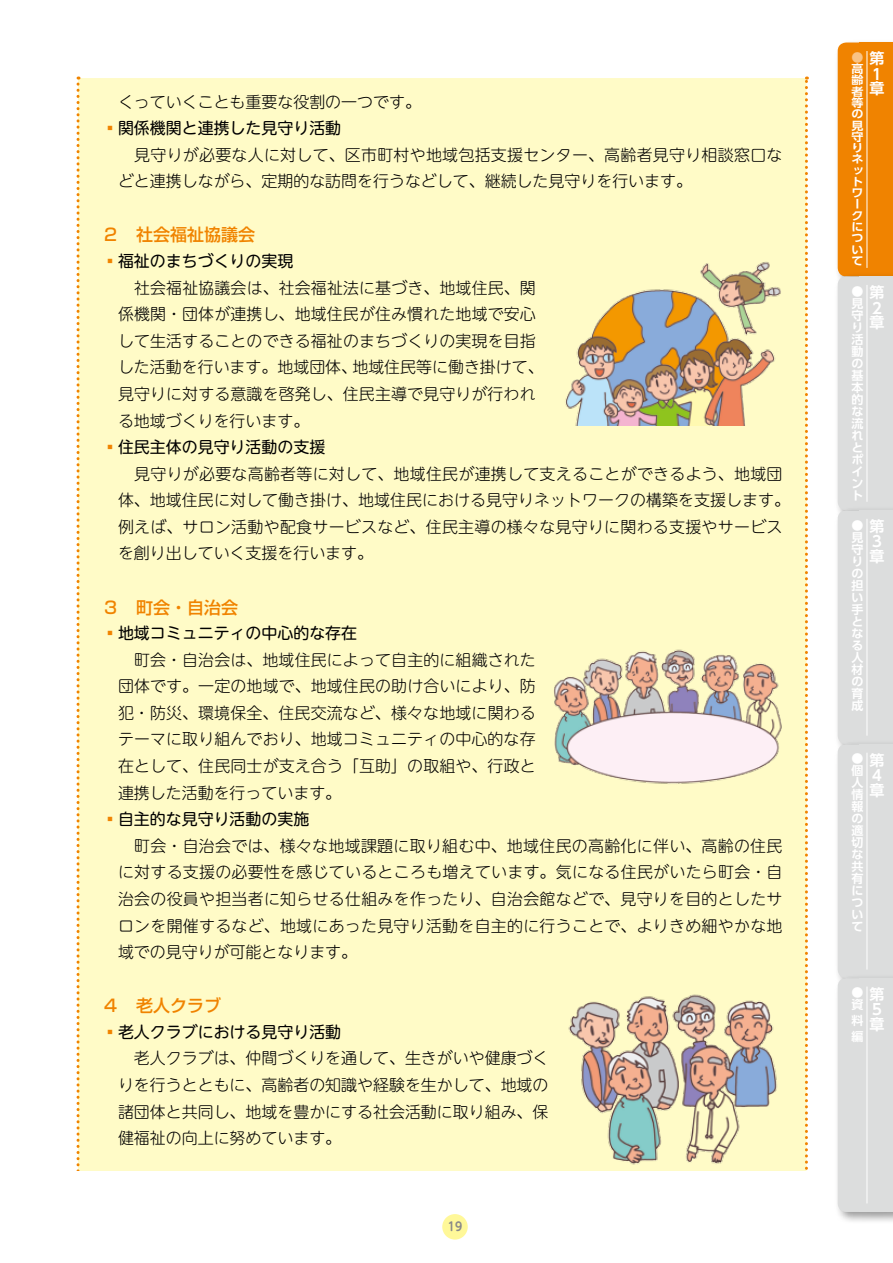
<style>
.page{position:relative;width:893px;height:1263px;background:#fff}
.page>*{position:absolute;margin:0;border:0;box-sizing:border-box;transform-origin:0 0}
.t1{font:500 16.95px "Shin Go Pr 6";color:#f08300}
.t2{font:300 15.9px/26.5px "UD Shin M Go Pro";letter-spacing:.01em;color:#000}
.t3{font:15.9px "UD Shin M Go Pro";color:#000}
.t4{font:700 15px "UD Shin Go Pro De";color:#fff}
.t5{font:700 12px/12px "UD Shin Go Pro De";color:#fff}
.t6{font:700 12px "UD Shin M Go Pro De";color:#898989;scale:.9 1}
.t7{font:700 12px "UD Shin Go Pro De";color:#f9c385}
.t8{font:700 11.25px/11.2px "UD Shin Go Pro De";color:#fff;scale:1.06 1}
.s1{font-weight:400;color:#f08300}
.s2{font-weight:400}
.s3{color:#f08300}
</style>
<div class="page">
<div style="left:76px;top:77px;width:733px;height:1094px;background:#fffbc7"></div>
<img style="left:554px;top:259px;width:228px;height:166px">
<img style="left:552px;top:615px;width:230px;height:175px">
<img style="left:549px;top:978px;width:233px;height:193px">
<div style="left:442px;top:1214px;width:26px;height:25px;background:#fff899;border-radius:50%"></div>
<div style="left:834px;top:39px;width:59px;height:250px;background:#000;opacity:.4"></div>
<div style="left:838px;top:43px;width:55px;height:233px;background:#f08300;border-radius:9px"></div>
<hr style="left:867px;top:51px;width:1px;height:217px;background:#fff">
<div style="left:834px;top:273px;width:59px;height:250px;background:#000;opacity:.4"></div>
<div style="left:838px;top:276px;width:55px;height:234px;background:#dcdddd;border-radius:9px"></div>
<hr style="left:867px;top:285px;width:1px;height:217px;background:#fff">
<div style="left:834px;top:506px;width:59px;height:251px;background:#000;opacity:.4"></div>
<div style="left:838px;top:510px;width:55px;height:234px;background:#dcdddd;border-radius:9px"></div>
<hr style="left:867px;top:519px;width:1px;height:217px;background:#fff">
<div style="left:834px;top:740px;width:59px;height:251px;background:#000;opacity:.4"></div>
<div style="left:838px;top:744px;width:55px;height:234px;background:#dcdddd;border-radius:9px"></div>
<hr style="left:867px;top:753px;width:1px;height:216px;background:#fff">
<div style="left:834px;top:974px;width:59px;height:251px;background:#000;opacity:.4"></div>
<div style="left:838px;top:978px;width:55px;height:234px;background:#dcdddd;border-radius:9px"></div>
<hr style="left:867px;top:986px;width:1px;height:217px;background:#fff">
<p class="t2" style="left:118px;top:87px;width:304px">くっていくことも重要な役割の一つです。</p>
<p class="t2" style="left:118px;top:114px;width:666px;text-indent:-16px"><span class="s1">▪</span><span class="s2">関係機関と連携した見守り活動<br></span>　見守りが必要な人に対して、区市町村や地域包括支援センター、高齢者見守り相談窓口などと連携しながら、定期的な訪問を行うなどして、継続した見守りを行います。</p>
<p class="t1" style="left:102px;top:221px;width:155px">２　社会福祉協議会</p>
<p class="t3" style="left:102px;top:248px;width:193px"><span class="s3">▪</span>福祉のまちづくりの実現</p>
<p class="t2" style="left:118px;top:273px;width:419px">　社会福祉協議会は、社会福祉法に基づき、地域住民、関</p>
<p class="t2" style="left:118px;top:300px;width:419px">係機関・団体が連携し、地域住民が住み慣れた地域で安心</p>
<p class="t2" style="left:118px;top:327px;width:419px">して生活することのできる福祉のまちづくりの実現を目指</p>
<p class="t2" style="left:352px;top:353px;width:193px">地域住民等に働き掛けて、</p>
<p class="t2" style="left:118px;top:353px;width:419px">した活動を行います。地域団体、<br>見守りに対する意識を啓発し、住民主導で見守りが行われる地域づくりを行います。</p>
<p class="t2" style="left:118px;top:433px;width:674px;text-indent:-16px"><span class="s1">▪</span><span class="s2">住民主体の見守り活動の支援<br></span>　見守りが必要な高齢者等に対して、地域住民が連携して支えることができるよう、地域団体、地域住民に対して働き掛け、地域住民における見守りネットワークの構築を支援します。例えば、サロン活動や配食サービスなど、住民主導の様々な見守りに関わる支援やサービスを創り出していく支援を行います。</p>
<p class="t1" style="left:102px;top:593px;width:138px">３　町会・自治会</p>
<p class="t2" style="left:118px;top:619px;width:419px;text-indent:-16px"><span class="s1">▪</span><span class="s2">地域コミュニティの中心的な存在<br></span>　町会・自治会は、地域住民によって自主的に組織された団体です。一定の地域で、地域住民の助け合いにより、防犯・防災、環境保全、住民交流など、様々な地域に関わるテーマに取り組んでおり、地域コミュニティの中心的な存在として、住民同士が支え合う「互助」の取組や、行政と連携した活動を行っています。</p>
<p class="t2" style="left:118px;top:805px;width:666px;text-indent:-16px"><span class="s1">▪</span><span class="s2">自主的な見守り活動の実施<br></span>　町会・自治会では、様々な地域課題に取り組む中、地域住民の高齢化に伴い、高齢の住民に対する支援の必要性を感じているところも増えています。気になる住民がいたら町会・自治会の役員や担当者に知らせる仕組みを作ったり、自治会館などで、見守りを目的としたサロンを開催するなど、地域にあった見守り活動を自主的に行うことで、よりきめ細やかな地域での見守りが可能となります。</p>
<p class="t1" style="left:102px;top:992px;width:121px">４　老人クラブ</p>
<p class="t2" style="left:118px;top:1018px;width:432px;text-indent:-16px"><span class="s1">▪</span><span class="s2">老人クラブにおける見守り活動<br></span>　老人クラブは、仲間づくりを通して、生きがいや健康づくりを行うとともに、高齢者の知識や経験を生かして、地域の諸団体と共同し、地域を豊かにする社会活動に取り組み、保健福祉の向上に努めています。</p>
<p class="t6" style="left:448px;top:1217px;width:17px">19</p>
<p class="t4" style="left:869px;top:46px;width:16px">第</p>
<p class="t7" style="left:851px;top:47px;width:13px">●</p>
<p class="t8" style="left:851px;top:63px;width:13px">高齢者等の見守りネットワークについて</p>
<p class="t4" style="left:869px;top:62px;width:10px">１</p>
<p class="t4" style="left:869px;top:76px;width:16px">章</p>
<p class="t4" style="left:869px;top:280px;width:16px">第</p>
<p class="t5" style="left:851px;top:285px;width:13px">●</p>
<p class="t5" style="left:851px;top:297px;width:13px">見守り活動の基本的な流れとポイント</p>
<p class="t4" style="left:869px;top:296px;width:13px">２</p>
<p class="t4" style="left:869px;top:310px;width:16px">章</p>
<p class="t4" style="left:869px;top:514px;width:16px">第</p>
<p class="t5" style="left:851px;top:519px;width:13px">●</p>
<p class="t5" style="left:851px;top:531px;width:13px">見守りの担い手となる人材の育成</p>
<p class="t4" style="left:869px;top:529px;width:13px">３</p>
<p class="t4" style="left:869px;top:544px;width:16px">章</p>
<p class="t4" style="left:869px;top:748px;width:16px">第</p>
<p class="t5" style="left:851px;top:752px;width:13px">●</p>
<p class="t5" style="left:851px;top:764px;width:13px;text-align:justify">個人情報の適切な共有について</p>
<p class="t4" style="left:869px;top:763px;width:13px">４</p>
<p class="t4" style="left:869px;top:778px;width:16px">章</p>
<p class="t4" style="left:869px;top:982px;width:16px">第</p>
<p class="t5" style="left:851px;top:986px;width:13px">●</p>
<p class="t5" style="left:851px;top:998px;width:13px">資</p>
<p class="t4" style="left:869px;top:997px;width:13px">５</p>
<p class="t5" style="left:851px;top:1012px;width:13px;line-height:16px">料編</p>
<p class="t4" style="left:869px;top:1012px;width:16px">章</p>
</div>
